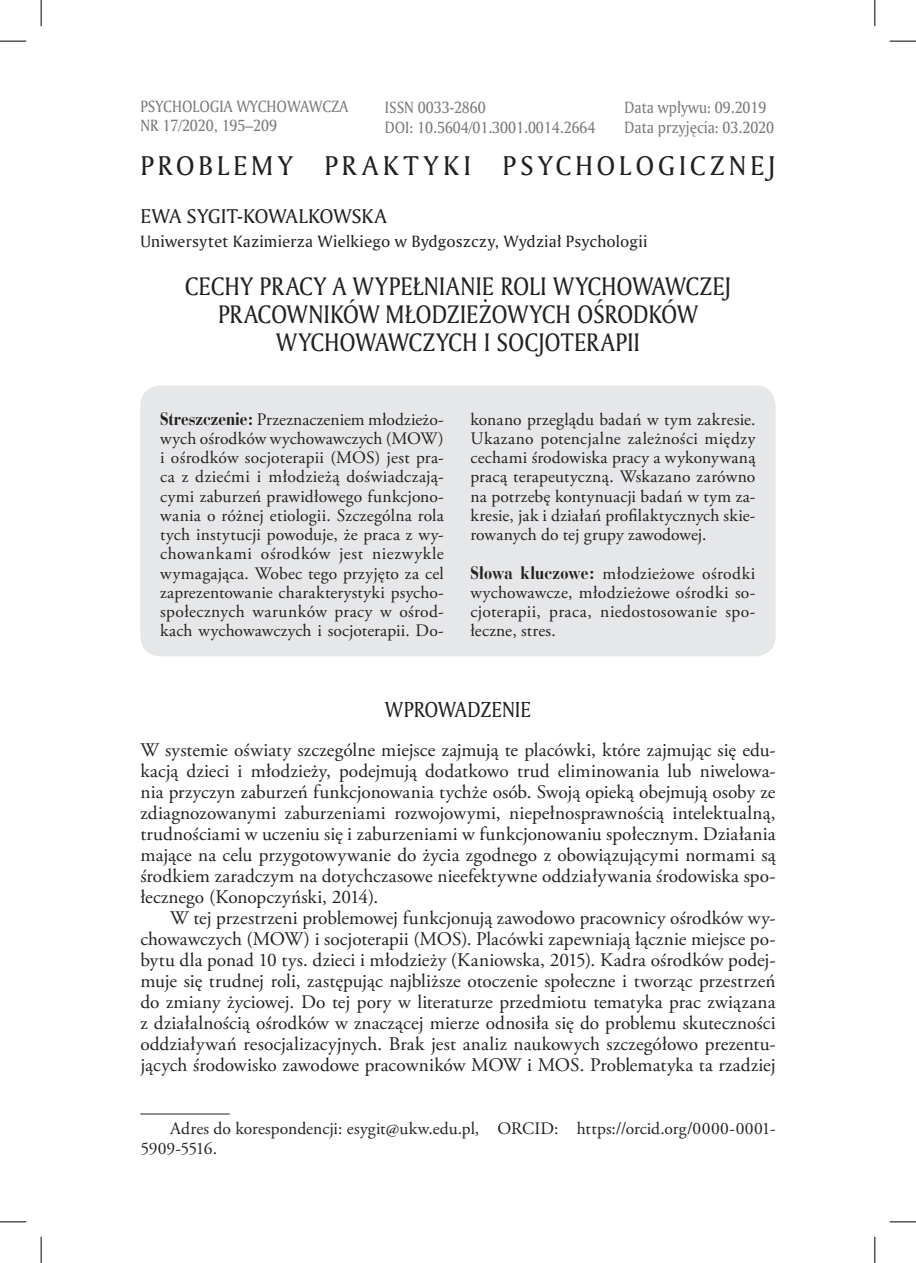
<style>
.page{position:relative;width:916px;height:1263px;background:#fff}
.page>*{position:absolute;margin:0;border:0;box-sizing:border-box;transform-origin:0 0}
.tyt_dzial{font:26.25px "Amerigo PL";letter-spacing:.145em;color:#231f20}
.tytul1{font:24.5px/28px "Amerigo PL";letter-spacing:-.005em;color:#231f20;text-align:center;scale:.9 1}
.tytul2{font:21px "Amerigo PL";letter-spacing:-.005em;color:#231f20;scale:.9 1}
.tekst{font:19.25px/21px "Adobe Garamond Pro";letter-spacing:.005em;color:#231f20;text-align:justify}
.tyt1_autor{font:19.25px "Amerigo PL";letter-spacing:-.005em;color:#231f20}
.streszczenie{font:17.5px/19.2px "Adobe Garamond Pro";letter-spacing:.005em;color:#231f20;text-align:justify}
.streszczenie_klucz{font:17.5px/19.2px "Adobe Garamond Pro";letter-spacing:.02em;color:#231f20;text-align:justify}
.streszczenie-2{font:17.5px "Adobe Garamond Pro";letter-spacing:-.035em;color:#231f20}
.pagina_DOJ{font:15.75px "Amerigo PL";color:#76787b;scale:.9 1}
.tyt1_autor_opis{font:15.75px "Amerigo PL";letter-spacing:.015em;color:#231f20}
.pagina{font:15.75px/19.2px "Amerigo PL";color:#76787b;scale:.9 1}
.s1{font-family:"Bauer Bodoni Bd Cn PL"}
</style>
<div class="page">
<hr style="left:140px;top:1113px;width:90px;height:1px;background:#231f20">
<div style="left:140px;top:386px;width:635px;height:270px;background:#e6e7e9;border-radius:20px"></div>
<svg style="left:0;top:41px;width:26px;height:1px"></svg>
<svg style="left:889px;top:41px;width:27px;height:1px"></svg>
<svg style="left:0;top:1221px;width:26px;height:1px"></svg>
<svg style="left:889px;top:1221px;width:27px;height:1px"></svg>
<svg style="left:41px;top:0;width:1px;height:26px"></svg>
<svg style="left:41px;top:1237px;width:1px;height:26px"></svg>
<svg style="left:874px;top:0;width:1px;height:26px"></svg>
<svg style="left:874px;top:1237px;width:1px;height:26px"></svg>
<p class="pagina" style="left:140px;top:96px;width:232px">PSYCHOLOGIA WYCHOWAWCZA<br>NR 17/2020, 195–209</p>
<p class="pagina_DOJ" style="left:385px;top:97px;width:114px">ISSN 0033-2860</p>
<p class="pagina_DOJ" style="left:624px;top:97px;width:159px">Data wpływu: 09.2019</p>
<p class="pagina_DOJ" style="left:385px;top:116px;width:236px">DOI: 10.5604/01.3001.0014.2664</p>
<p class="pagina_DOJ" style="left:624px;top:116px;width:168px">Data przyjęcia: 03.2020</p>
<p class="tyt_dzial" style="left:140px;top:148px;width:636px">PROBLEMY PRAKTYKI PSYCHOLOGICZNEJ</p>
<p class="tyt1_autor" style="left:140px;top:203px;width:248px">EWA SYGIT-KOWALKOWSKA</p>
<p class="tyt1_autor_opis" style="left:140px;top:231px;width:508px">Uniwersytet Kazimierza Wielkiego w Bydgoszczy, Wydział Psychologii</p>
<p class="tytul1" style="left:185px;top:271px;width:608px">CECHY PRACY A WYPEŁNIANIE ROLI WYCHOWAWCZEJ<br>PRACOWNIKÓW MŁODZIEŻOWYCH OŚRODKÓW<br>WYCHOWAWCZYCH I SOCJOTERAPII</p>
<p class="streszczenie" style="left:160px;top:410px;width:285px"><span class="s1">Streszczenie:</span> Przeznaczeniem młodzieżo&shy;wych ośrodków wychowawczych (MOW) i ośrodków socjoterapii (MOS) jest pra&shy;ca z dziećmi i młodzieżą doświadczają&shy;cymi zaburzeń prawidłowego funkcjono&shy;wania o różnej etiologii. Szczególna rola tych instytucji powoduje, że praca z wy&shy;chowankami ośrodków jest niezwykle wymagająca. Wobec tego przyjęto za cel zaprezentowanie charakterystyki psycho&shy;społecznych warunków pracy w ośrod&shy;kach wychowawczych i socjoterapii. Do-</p>
<p class="streszczenie" style="left:470px;top:410px;width:286px">konano przeglądu badań w tym zakresie.<br>Ukazano potencjalne zależności między cechami środowiska pracy a wykonywaną pracą terapeutyczną. Wskazano zarówno na potrzebę kontynuacji badań w tym za&shy;kresie, jak i działań profilaktycznych skie&shy;rowanych do tej grupy zawodowej.</p>
<p class="streszczenie_klucz" style="left:470px;top:564px;width:286px"><span class="s1">Słowa kluczowe:</span> młodzieżowe ośrodki wychowawcze, młodzieżowe ośrodki so&shy;cjoterapii, praca, niedostosowanie spo&shy;łeczne, stres.</p>
<p class="tytul2" style="left:385px;top:695px;width:164px">WPROWADZENIE</p>
<p class="tekst" style="left:140px;top:740px;width:637px">W systemie oświaty szczególne miejsce zajmują te placówki, które zajmując się edu&shy;kacją dzieci i młodzieży, podejmują dodatkowo trud eliminowania lub niwelowa&shy;nia przyczyn zaburzeń funkcjonowania tychże osób. Swoją opieką obejmują osoby ze zdiagnozowanymi zaburzeniami rozwojowymi, niepełnosprawnością intelektualną, trudnościami w uczeniu się i zaburzeniami w funkcjonowaniu społecznym. Działania mające na celu przygotowywanie do życia zgodnego z obowiązującymi normami są środkiem zaradczym na dotychczasowe nieefektywne oddziaływania środowiska spo&shy;łecznego (Konopczyński, 2014).</p>
<p class="tekst" style="left:140px;top:908px;width:637px;text-indent:30px">W tej przestrzeni problemowej funkcjonują zawodowo pracownicy ośrodków wy&shy;chowawczych (MOW) i socjoterapii (MOS). Placówki zapewniają łącznie miejsce po&shy;bytu dla ponad 10 tys. dzieci i młodzieży (Kaniowska, 2015). Kadra ośrodków podej&shy;muje się trudnej roli, zastępując najbliższe otoczenie społeczne i tworząc przestrzeń do zmiany życiowej. Do tej pory w literaturze przedmiotu tematyka prac związana z działalnością ośrodków w znaczącej mierze odnosiła się do problemu skuteczności oddziaływań resocjalizacyjnych. Brak jest analiz naukowych szczegółowo prezentu&shy;jących środowisko zawodowe pracowników MOW i MOS. Problematyka ta rzadziej</p>
<p class="streszczenie" style="left:170px;top:1120px;width:19px">AAdresdokorespondencji:</p>
<p class="streszczenie" style="left:347px;top:1120px;width:430px">esygit@ukw.edu.pl, ORCID: https://orcid.org/0000-0001-</p>
<p class="streszczenie-2" style="left:140px;top:1137px;width:78px">5909-5516.</p>
</div>
